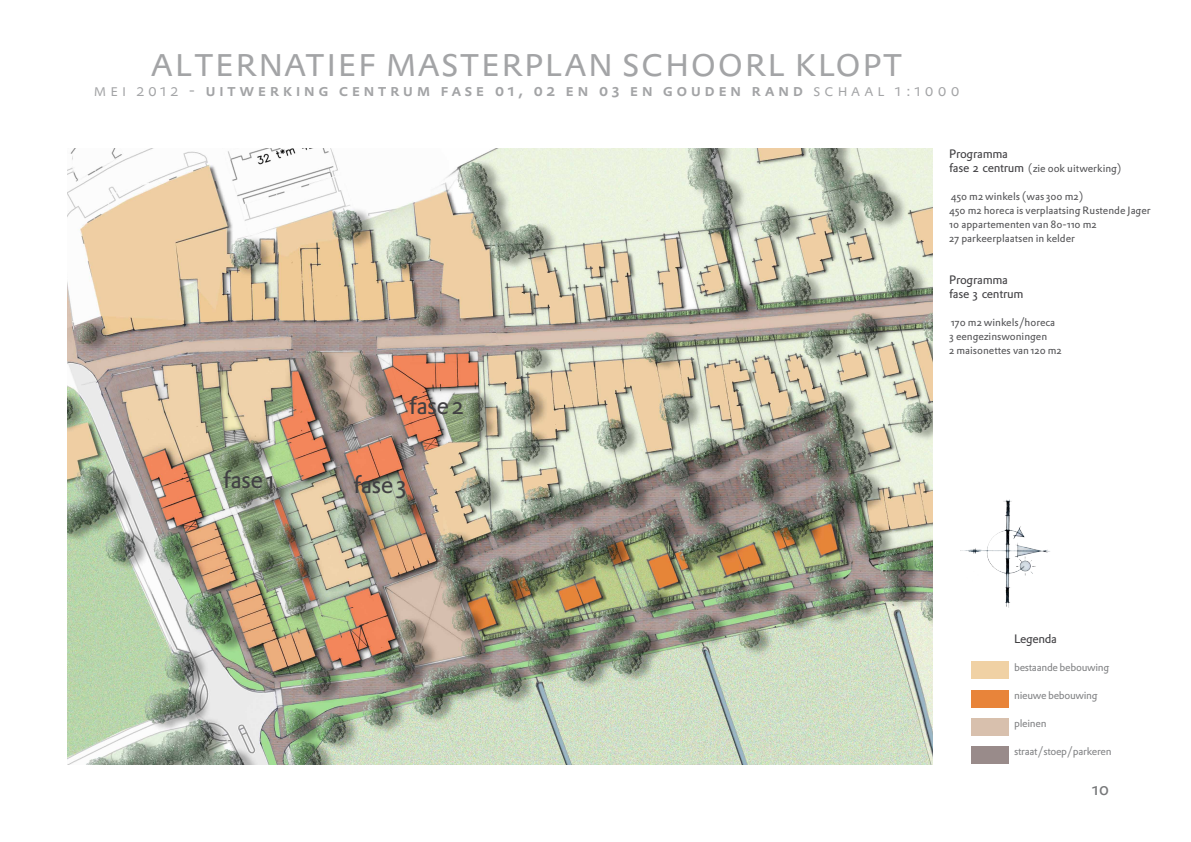
<style>
.page{position:relative;width:1191px;height:842px;background:#fff}
.page>*{position:absolute;margin:0;border:0;box-sizing:border-box;transform-origin:0 0}
.t1{font:300 42px "DTL Prokyon T Caps";letter-spacing:-.01em;color:#a3a4a6}
.t2{font:24px "DTL Prokyon ST";letter-spacing:-.03em;color:#414043}
.t3{font:18px "DTL Prokyon ST";color:#77787a}
.t4{font:500 16.8px "DTL Prokyon T Caps";letter-spacing:.2em;color:#a3a4a6}
.t5{font:12px/14px "DTL Prokyon ST";letter-spacing:-.025em;color:#414043}
.t6{font:10.4px/14px "DTL Prokyon ST";color:#535355}
.t7{font:10.4px "DTL Prokyon ST";letter-spacing:-.025em;color:#828385}
.s1{font-weight:300}
.s2{font-size:12px;color:#414043}
</style>
<div class="page">
<img style="left:68px;top:149px;width:864px;height:615px">
<div style="left:970px;top:661px;width:38px;height:18px;background:#f0d1a4"></div>
<div style="left:970px;top:690px;width:38px;height:17px;background:#e8843a"></div>
<div style="left:970px;top:718px;width:38px;height:17px;background:#d8c0ad"></div>
<div style="left:970px;top:747px;width:38px;height:17px;background:#998b8a"></div>
<img style="left:960px;top:500px;width:90px;height:107px">
<h1 class="t1" style="left:150px;top:34px;width:755px">alternatief masterplan schoorl klopt</h1>
<h3 class="t4" style="left:94px;top:79px;width:867px"><span class="s1">mei 2012 -</span> uitwerking centrum fase 01, 02 en 03 en gouden rand <span class="s1">schaal 1:1000</span></h3>
<h2 class="t2" style="left:223px;top:463px;width:53px">fase 1</h2>
<h2 class="t2" style="left:409px;top:390px;width:56px">fase 2</h2>
<h2 class="t2" style="left:353px;top:468px;width:55px">fase 3</h2>
<p class="t5" style="left:949px;top:147px;width:60px">Programma</p>
<p class="t6" style="left:949px;top:161px;width:173px"><span class="s2">fase 2 centrum</span> (zie ook uitwerking)</p>
<p class="t6" style="left:949px;top:189px;width:203px">450 m2 winkels (was 300 m2)<br>450 m2 horeca is verplaatsing Rustende Jager<br>10 appartementen van 80-110 m2<br>27 parkeerplaatsen in kelder</p>
<p class="t5" style="left:949px;top:273px;width:76px">Programma fase 3 centrum</p>
<p class="t6" style="left:949px;top:315px;width:114px">170 m2 winkels/horeca<br>3 eengezinswoningen<br>2 maisonettes van 120 m2</p>
<p class="t5" style="left:1014px;top:631px;width:44px">Legenda</p>
<p class="t7" style="left:1014px;top:660px;width:97px">bestaande bebouwing</p>
<p class="t7" style="left:1014px;top:688px;width:85px">nieuwe bebouwing</p>
<p class="t7" style="left:1014px;top:716px;width:34px">pleinen</p>
<p class="t7" style="left:1014px;top:744px;width:99px">straat/stoep/parkeren</p>
<h3 class="t3" style="left:1091px;top:777px;width:19px">10</h3>
</div>
